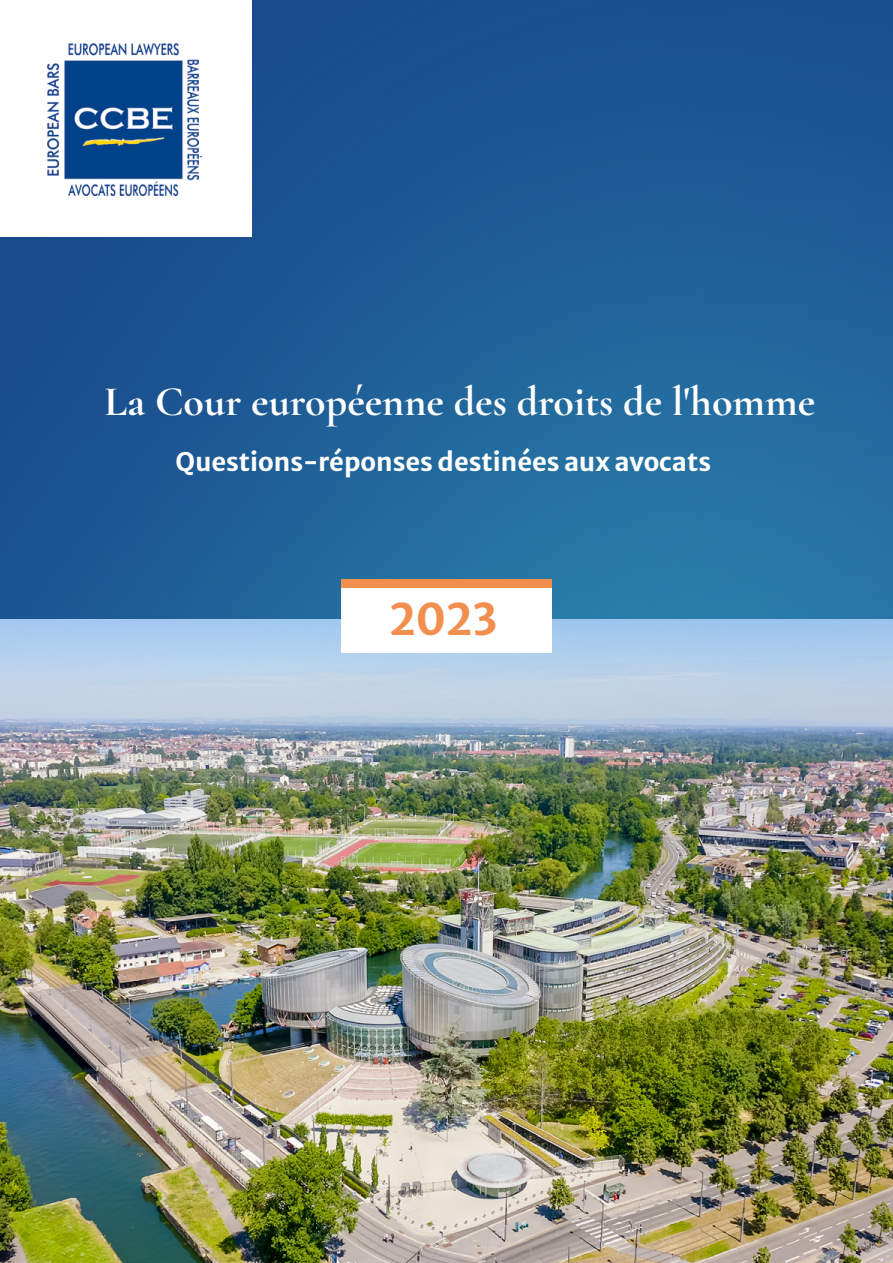
<style>
.page{position:relative;width:893px;height:1263px;background:#fff}
.page>*{position:absolute;margin:0;border:0;box-sizing:border-box;transform-origin:0 0}
.t1{font:43.5px "Merriweather Sans";color:#f28f4f}
.t2{font:700 42px "Cormorant Garamond";color:#fff}
.t3{font:25.5px "Merriweather Sans";color:#fff}
</style>
<div class="page">
<img style="left:0;top:0;width:893px;height:1263px">
<div style="left:341px;top:584px;width:211px;height:68px;background:#fff"></div>
<div style="left:0;top:0;width:252px;height:236px;background:#fff"></div>
<img style="left:48px;top:44px;width:154px;height:152px">
<div style="left:341px;top:579px;width:211px;height:8px;background:#f28f4f"></div>
<h2 class="t2" style="left:105px;top:375px;width:712px">La Cour européenne des droits de l'homme</h2>
<p class="t3" style="left:176px;top:439px;width:537px">Questions-réponses destinées aux avocats</p>
<h1 class="t1" style="left:389px;top:582px;width:110px">2023</h1>
</div>
